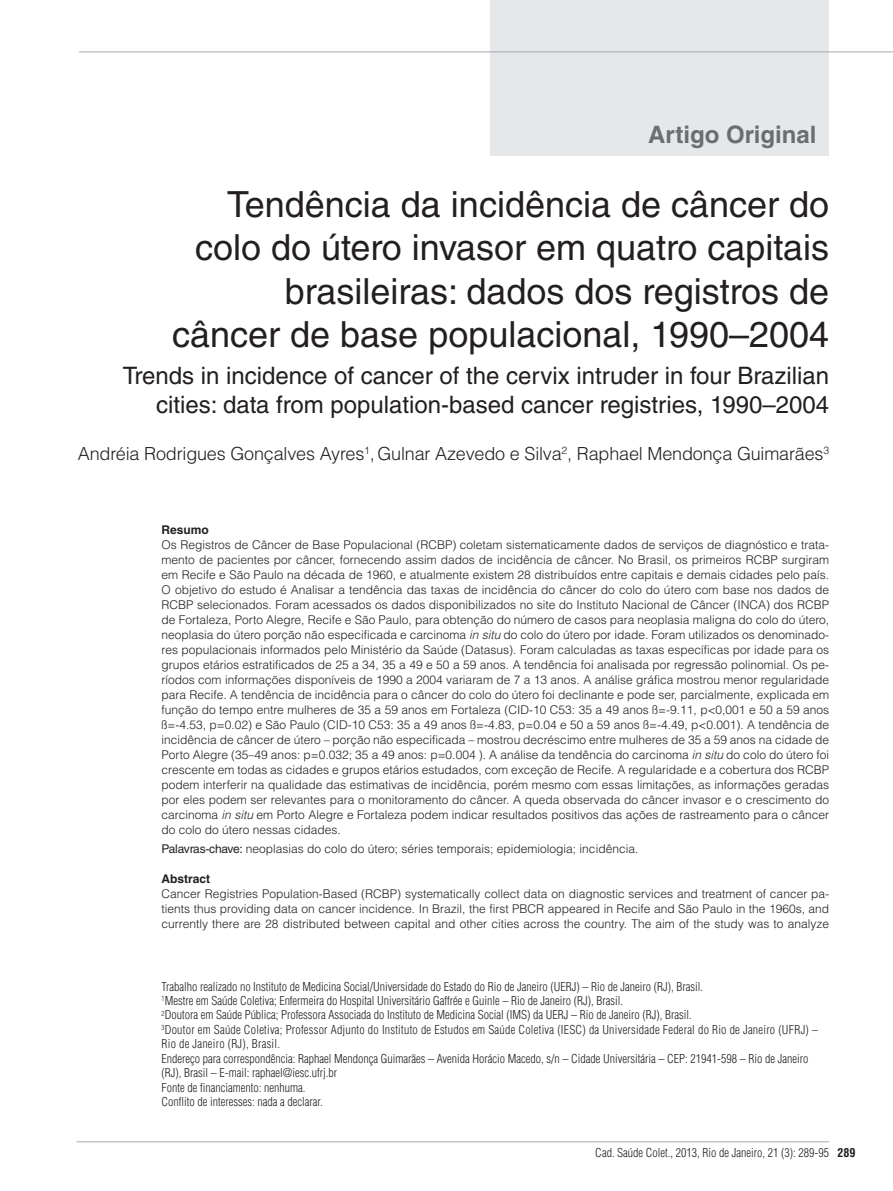
<style>
.page{position:relative;width:893px;height:1191px;background:#fff}
.page>*{position:absolute;margin:0;border:0;box-sizing:border-box;transform-origin:0 0}
._01_0_titulo{font:36px/43.2px "Helvetica LT Std";color:#231f20;text-align:right}
._01_1_titulo_ingles{font:24px/28.8px "Helvetica LT Std";color:#231f20;text-align:right}
._00_0_secao{font:700 24px "Helvetica LT Std";color:#6c6d70}
._01_2_autores{font:300 18px "Helvetica LT Std";letter-spacing:-.01em;color:#231f20}
._02_1_resumos{font:300 12px/15px "Helvetica LT Std";color:#231f20;text-align:justify}
._04_0_titulacoes{font:300 condensed 12px/14.4px "Helvetica LT Std";color:#231f20}
._02_2_abstract{font:300 12px/15px "Helvetica LT Std";color:#231f20;text-align:justify}
._04_0_titulacoes-2{font:300 condensed 12px/14.4px "Helvetica LT Std";letter-spacing:.02em;color:#231f20}
._03_0_palavras_chave{font:300 12px "Helvetica LT Std";color:#231f20}
._10_0_rodape{font:300 condensed 12px "Helvetica LT Std";color:#231f20}
._02_0_resumos_abstra{font:700 12px "Helvetica LT Std";color:#231f20}
.t1{font:700 condensed 12px "Helvetica LT Std";color:#231f20}
.s1{font-style:italic}
.s2{font-weight:400}
</style>
<div class="page">
<hr style="left:77px;top:1141px;width:752px;height:1px;background:#a8a9ad">
<div style="left:491px;top:0;width:338px;height:156px;background:#e6e7e9"></div>
<hr style="left:79px;top:51px;width:814px;height:1px;background:#a8a9ad">
<p class="_00_0_secao" style="left:648px;top:120px;width:170px">Artigo Original</p>
<p class="_01_0_titulo" style="left:172px;top:183px;width:658px">Tendência da incidência de câncer do colo do útero invasor em quatro capitais brasileiras: dados dos registros de câncer de base populacional, 1990–2004</p>
<p class="_01_1_titulo_ingles" style="left:123px;top:361px;width:708px">Trends in incidence of cancer of the cervix intruder in four Brazilian cities: data from population-based cancer registries, 1990–2004</p>
<p class="_01_2_autores" style="left:78px;top:442px;width:753px">Andréia Rodrigues Gonçalves Ayres<sup>1</sup>, Gulnar Azevedo e Silva<sup>2</sup>, Raphael Mendonça Guimarães<sup>3</sup></p>
<p class="_02_0_resumos_abstra" style="left:162px;top:522px;width:49px">Resumo</p>
<p class="_02_1_resumos" style="left:162px;top:537px;width:669px">Os Registros de Câncer de Base Populacional (RCBP) coletam sistematicamente dados de serviços de diagnóstico e trata&shy;mento de pacientes por câncer, fornecendo assim dados de incidência de câncer. No Brasil, os primeiros RCBP surgiram em Recife e São Paulo na década de 1960, e atualmente existem 28 distribuídos entre capitais e demais cidades pelo país.<br>O objetivo do estudo é Analisar a tendência das taxas de incidência do câncer do colo do útero com base nos dados de RCBP selecionados. Foram acessados os dados disponibilizados no site do Instituto Nacional de Câncer (INCA) dos RCBP de Fortaleza, Porto Alegre, Recife e São Paulo, para obtenção do número de casos para neoplasia maligna do colo do útero, neoplasia do útero porção não especificada e carcinoma <span class="s1">in situ</span> do colo do útero por idade. Foram utilizados os denominado&shy;res populacionais informados pelo Ministério da Saúde (Datasus). Foram calculadas as taxas específicas por idade para os grupos etários estratificados de 25 a 34, 35 a 49 e 50 a 59 anos. A tendência foi analisada por regressão polinomial. Os pe&shy;ríodos com informações disponíveis de 1990 a 2004 variaram de 7 a 13 anos. A análise gráfica mostrou menor regularidade para Recife. A tendência de incidência para o câncer do colo do útero foi declinante e pode ser, parcialmente, explicada em função do tempo entre mulheres de 35 a 59 anos em Fortaleza (CID-10 C53: 35 a 49 anos ß=-9.11, p&lt;0,001 e 50 a 59 anos ß=-4.53, p=0.02) e São Paulo (CID-10 C53: 35 a 49 anos ß=-4.83, p=0.04 e 50 a 59 anos ß=-4.49, p&lt;0.001). A tendência de incidência de câncer de útero – porção não especificada – mostrou decréscimo entre mulheres de 35 a 59 anos na cidade de Porto Alegre (35–49 anos: p=0.032; 35 a 49 anos: p=0.004 ). A análise da tendência do carcinoma <span class="s1">in situ</span> do colo do útero foi crescente em todas as cidades e grupos etários estudados, com exceção de Recife. A regularidade e a cobertura dos RCBP podem interferir na qualidade das estimativas de incidência, porém mesmo com essas limitações, as informações geradas por eles podem ser relevantes para o monitoramento do câncer. A queda observada do câncer invasor e o crescimento do carcinoma <span class="s1">in situ</span> em Porto Alegre e Fortaleza podem indicar resultados positivos das ações de rastreamento para o câncer do colo do útero nessas cidades.</p>
<p class="_03_0_palavras_chave" style="left:162px;top:841px;width:478px"><span class="s2">Palavras-chave:</span> neoplasias do colo do útero; séries temporais; epidemiologia; incidência.</p>
<p class="_02_0_resumos_abstra" style="left:162px;top:871px;width:50px">Abstract</p>
<p class="_02_2_abstract" style="left:162px;top:885px;width:669px">Cancer Registries Population-Based (RCBP) systematically collect data on diagnostic services and treatment of cancer pa&shy;tients thus providing data on cancer incidence. In Brazil, the first PBCR appeared in Recife and São Paulo in the 1960s, and currently there are 28 distributed between capital and other cities across the country. The aim of the study was to analyze</p>
<p class="_04_0_titulacoes" style="left:162px;top:979px;width:543px">Trabalho realizado no Instituto de Medicina Social/Universidade do Estado do Rio de Janeiro (UERJ) – Rio de Janeiro (RJ), Brasil.</p>
<p class="_04_0_titulacoes" style="left:162px;top:993px;width:463px"><sup>1</sup>Mestre em Saúde Coletiva; Enfermeira do Hospital Universitário Gaffrée e Guinle – Rio de Janeiro (RJ), Brasil.</p>
<p class="_04_0_titulacoes" style="left:162px;top:1007px;width:532px"><sup>2</sup>Doutora em Saúde Pública; Professora Associada do Instituto de Medicina Social (IMS) da UERJ – Rio de Janeiro (RJ), Brasil.</p>
<p class="_04_0_titulacoes-2" style="left:162px;top:1022px;width:658px"><sup>3</sup>Doutor em Saúde Coletiva; Professor Adjunto do Instituto de Estudos em Saúde Coletiva (IESC) da Universidade Federal do Rio de Janeiro (UFRJ) –<br>Rio de Janeiro (RJ), Brasil.</p>
<p class="_04_0_titulacoes" style="left:162px;top:1051px;width:648px">Endereço para correspondência: Raphael Mendonça Guimarães – Avenida Horácio Macedo, s/n – Cidade Universitária – CEP: 21941-598 – Rio de Janeiro (RJ), Brasil – E-mail: raphael@iesc.ufrj.br</p>
<p class="_04_0_titulacoes" style="left:162px;top:1079px;width:145px">Fonte de financiamento: nenhuma.</p>
<p class="_04_0_titulacoes" style="left:162px;top:1094px;width:163px">Conflito de interesses: nada a declarar.</p>
<p class="_10_0_rodape" style="left:595px;top:1145px;width:235px">Cad. Saúde Colet., 2013, Rio de Janeiro, 21 (3): 289-95</p>
<p class="t1" style="left:837px;top:1145px;width:19px">289</p>
</div>
